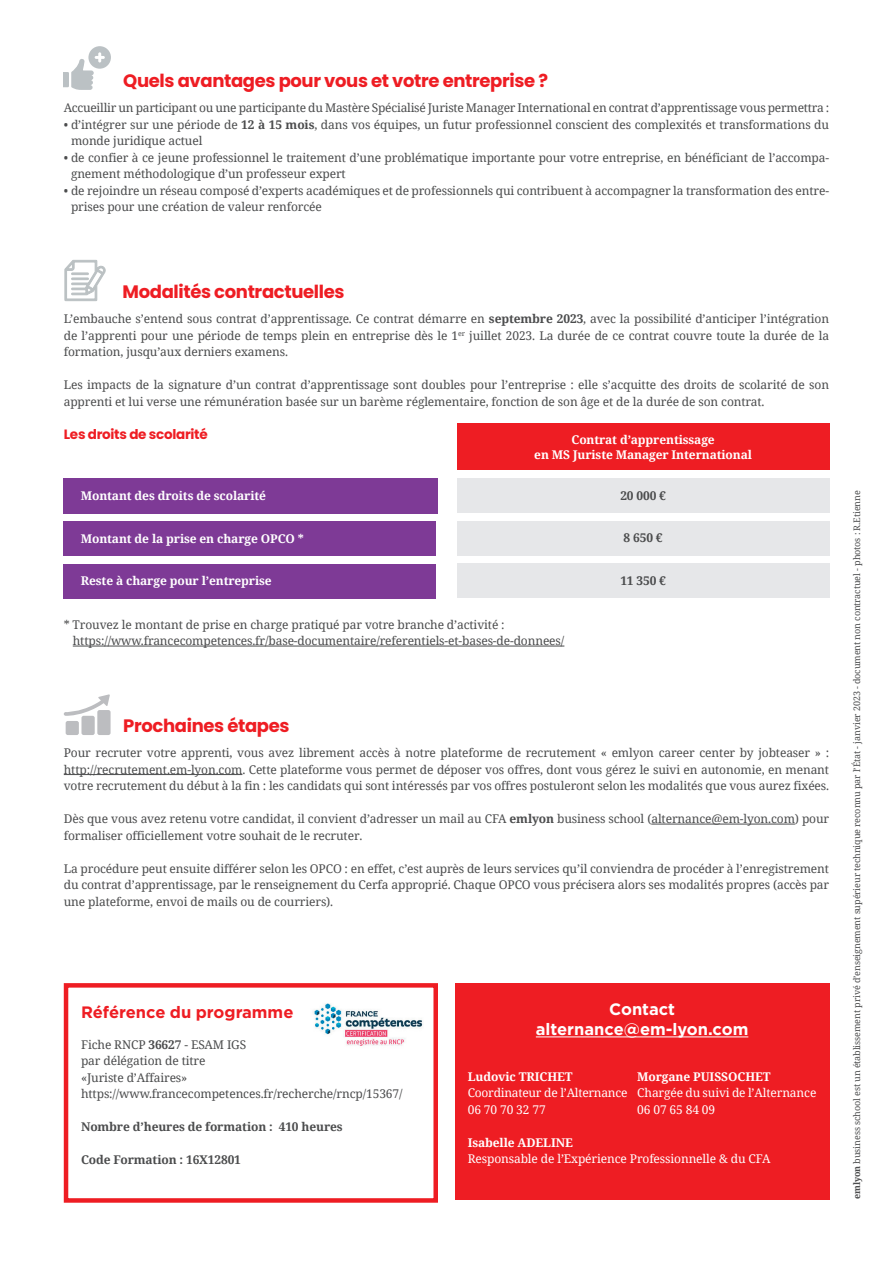
<style>
.page{position:relative;width:893px;height:1263px;background:#fff}
.page>*{position:absolute;margin:0;border:0;box-sizing:border-box;transform-origin:0 0}
.t1{font:700 18px "Poppins";letter-spacing:-.02em;color:#ee1d23}
.t2{font:700 16.5px/19.8px "Gotham";color:#fff;text-align:center}
.t3{font:700 16.5px "Gotham";color:#ee1d23}
.t4{font:700 13.5px "Poppins";letter-spacing:-.02em;color:#ee1d23}
.t5{font:12px/16.5px "Noto Serif";letter-spacing:-.01em;color:#4b4c4d}
.t6{font:700 12px/15px "Noto Serif";letter-spacing:-.01em;color:#fff;text-align:center}
.t7{font:12px/16.5px "Noto Serif";letter-spacing:-.01em;color:#fff}
.t8{font:700 12px "Noto Serif";letter-spacing:-.01em;color:#4b4c4d}
.t9{font:9px "Noto Serif";letter-spacing:-.01em;color:#4b4c4d}
.s1{font-weight:700}
</style>
<div class="page">
<hr style="left:73px;top:646px;width:491px;height:1px;background:#4b4c4d">
<hr style="left:64px;top:774px;width:178px;height:1px;background:#4b4c4d">
<hr style="left:651px;top:824px;width:144px;height:1px;background:#4b4c4d">
<div style="left:64px;top:983px;width:374px;height:220px;border:4px solid #ee1d23"></div>
<img style="left:313px;top:1003px;width:110px;height:43px">
<div style="left:457px;top:423px;width:372px;height:47px;background:#ee1d23"></div>
<div style="left:457px;top:479px;width:372px;height:34px;background:#e6e7e9"></div>
<div style="left:457px;top:521px;width:372px;height:34px;background:#e6e7e9"></div>
<div style="left:457px;top:564px;width:372px;height:34px;background:#e6e7e9"></div>
<div style="left:64px;top:479px;width:374px;height:35px;background:#7e3a96"></div>
<div style="left:64px;top:521px;width:372px;height:35px;background:#7e3a96"></div>
<div style="left:64px;top:564px;width:372px;height:34px;background:#7e3a96"></div>
<svg style="left:64px;top:259px;width:42px;height:43px"></svg>
<div style="left:71px;top:272px;width:18px;height:3px;border:1px solid #bbc1c3"></div>
<svg style="left:64px;top:47px;width:47px;height:43px"></svg>
<div style="left:66px;top:721px;width:13px;height:14px;background:#bcbdc0;border-radius:2px"></div>
<div style="left:81px;top:716px;width:14px;height:19px;background:#bcbdc0;border-radius:2px"></div>
<div style="left:97px;top:710px;width:14px;height:25px;background:#bcbdc0;border-radius:2px"></div>
<svg style="left:64px;top:694px;width:46px;height:22px"></svg>
<div style="left:455px;top:983px;width:374px;height:216px;background:#ee1d23"></div>
<hr style="left:536px;top:1036px;width:212px;height:1px;background:#fff">
<h1 class="t1" style="left:123px;top:70px;width:426px">Quels avantages pour vous et votre entreprise ?</h1>
<p class="t5" style="left:64px;top:99px;width:767px">Accueillir un participant ou une participante du Mastère Spécialisé Juriste Manager International en contrat d’apprentissage vous permettra :</p>
<p class="t5" style="left:71px;top:116px;width:760px;text-indent:-7px">• d’intégrer sur une période de <span class="s1">12 à 15 mois</span>, dans vos équipes, un futur professionnel conscient des complexités et transformations du monde juridique actuel</p>
<p class="t5" style="left:71px;top:149px;width:760px;text-indent:-7px">• de confier à ce jeune professionnel le traitement d’une problématique importante pour votre entreprise, en bénéficiant de l’accompa&shy;gnement méthodologique d’un professeur expert</p>
<p class="t5" style="left:71px;top:182px;width:760px;text-indent:-7px">• de rejoindre un réseau composé d’experts académiques et de professionnels qui contribuent à accompagner la transformation des entre&shy;prises pour une création de valeur renforcée</p>
<h1 class="t1" style="left:123px;top:281px;width:223px">Modalités contractuelles</h1>
<p class="t5" style="left:64px;top:310px;width:767px;text-align:justify">L’embauche s’entend sous contrat d’apprentissage. Ce contrat démarre en <span class="s1">septembre 2023</span>, avec la possibilité d’anticiper l’intégration de l’apprenti pour une période de temps plein en entreprise dès le 1<sup>er</sup> juillet 2023. La durée de ce contrat couvre toute la durée de la formation, jusqu’aux derniers examens.</p>
<p class="t5" style="left:64px;top:376px;width:767px">Les impacts de la signature d’un contrat d’apprentissage sont doubles pour l’entreprise : elle s’acquitte des droits de scolarité de son apprenti et lui verse une rémunération basée sur un barème réglementaire, fonction de son âge et de la durée de son contrat.</p>
<p class="t4" style="left:64px;top:426px;width:145px">Les droits de scolarité</p>
<p class="t6" style="left:534px;top:431px;width:219px">Contrat d’apprentissage<br>en MS Juriste Manager International</p>
<p class="t8" style="left:620px;top:487px;width:47px">20 000 €</p>
<p class="t8" style="left:624px;top:530px;width:41px">8 650 €</p>
<p class="t8" style="left:620px;top:572px;width:47px">11 350 €</p>
<p class="t6" style="left:81px;top:488px;width:187px">Montant des droits de scolarité</p>
<p class="t6" style="left:81px;top:531px;width:225px">Montant de la prise en charge OPCO *</p>
<p class="t6" style="left:81px;top:573px;width:192px">Reste à charge pour l’entreprise</p>
<p class="t5" style="left:73px;top:616px;width:493px;text-indent:-9px">* Trouvez le montant de prise en charge pratiqué par votre branche d’activité : https://www.francecompetences.fr/base-documentaire/referentiels-et-bases-de-donnees/</p>
<h1 class="t1" style="left:123px;top:715px;width:168px">Prochaines étapes</h1>
<p class="t5" style="left:64px;top:744px;width:767px;text-align:justify">Pour recruter votre apprenti, vous avez librement accès à notre plateforme de recrutement « emlyon career center by jobteaser » : http://recrutement.em-lyon.com. Cette plateforme vous permet de déposer vos offres, dont vous gérez le suivi en autonomie, en menant votre recrutement du début à la fin : les candidats qui sont intéressés par vos offres postuleront selon les modalités que vous aurez fixées.</p>
<p class="t5" style="left:64px;top:810px;width:767px">Dès que vous avez retenu votre candidat, il convient d’adresser un mail au CFA <span class="s1">emlyon</span> business school (alternance@em-lyon.com) pour formaliser officiellement votre souhait de le recruter.</p>
<p class="t5" style="left:64px;top:860px;width:767px;text-align:justify">La procédure peut ensuite différer selon les OPCO : en effet, c’est auprès de leurs services qu’il conviendra de procéder à l’enregistrement du contrat d’apprentissage, par le renseignement du Cerfa approprié. Chaque OPCO vous précisera alors ses modalités propres (accès par une plateforme, envoi de mails ou de courriers).</p>
<h2 class="t3" style="left:81px;top:1001px;width:214px">Référence du programme</h2>
<p class="t5" style="left:81px;top:1036px;width:323px">Fiche RNCP <span class="s1">36627</span> - ESAM IGS<br>par délégation de titre<br>«Juriste d’Affaires» https://www.francecompetences.fr/recherche/rncp/15367/</p>
<p class="t8" style="left:81px;top:1119px;width:263px">Nombre d’heures de formation : 410 heures</p>
<p class="t8" style="left:81px;top:1152px;width:161px">Code Formation : 16X12801</p>
<h2 class="t2" style="left:536px;top:999px;width:214px">Contact alternance@em-lyon.com</h2>
<p class="t6" style="left:468px;top:1068px;width:106px">Ludovic TRICHET</p>
<p class="t6" style="left:637px;top:1068px;width:135px">Morgane PUISSOCHET</p>
<p class="t7" style="left:468px;top:1084px;width:350px">Coordinateur de l’Alternance Chargée du suivi de l’Alternance<br>06 70 70 32 77</p>
<p class="t7" style="left:637px;top:1100px;width:79px">06 07 65 84 09</p>
<p class="t6" style="left:468px;top:1134px;width:107px">Isabelle ADELINE</p>
<p class="t7" style="left:468px;top:1150px;width:304px">Responsable de l’Expérience Professionnelle &amp; du CFA</p>
<p class="t9" style="left:851px;top:1199px;width:710px;rotate:-90deg"><span class="s1">emlyon</span> business school est un établissement privé d’enseignement supérieur technique reconnu par l’État - janvier 2023 - document non contractuel - photos : R.Etienne</p>
</div>
